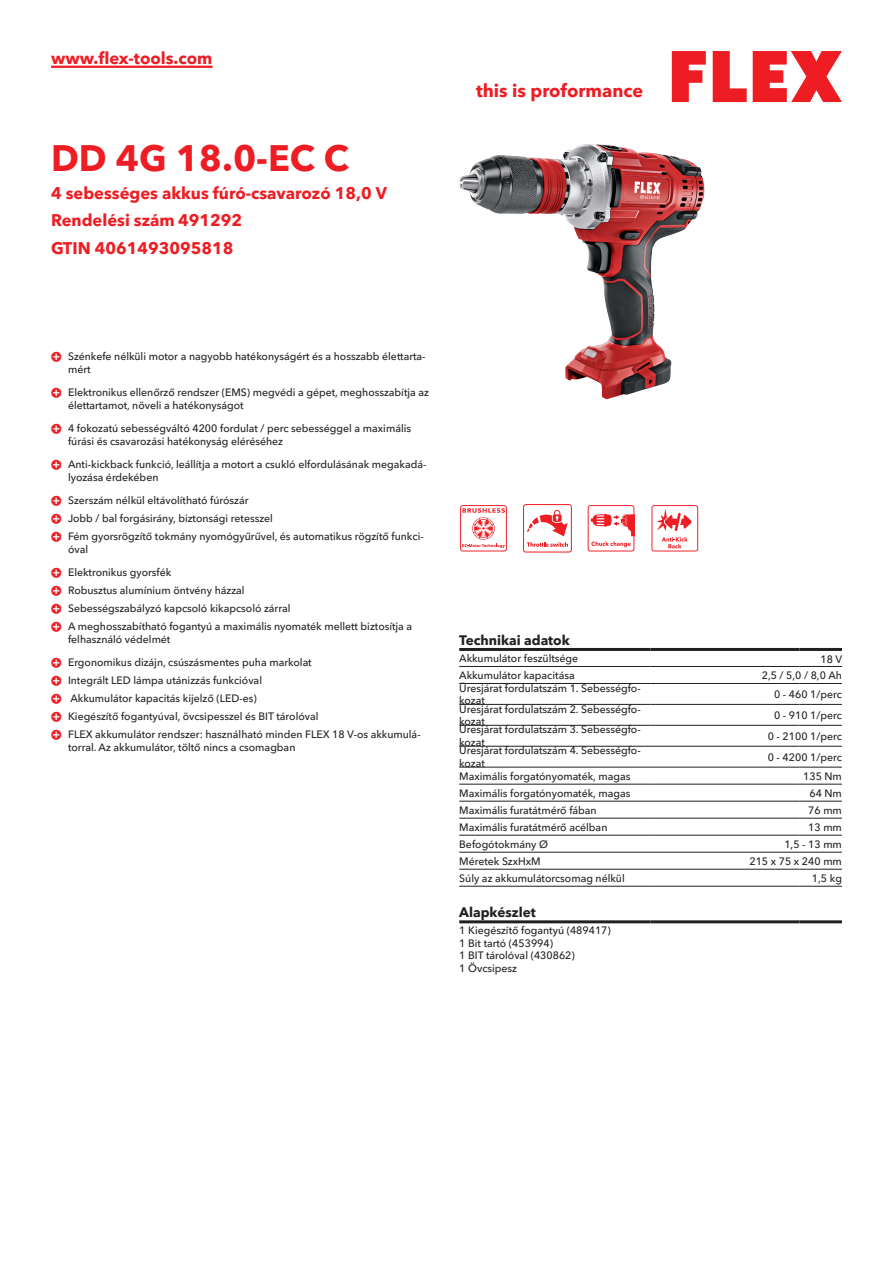
<style>
.page{position:relative;width:893px;height:1263px;background:#fff}
.page>*{position:absolute;margin:0;border:0;box-sizing:border-box;transform-origin:0 0}
.CB_AF_Product-name{font:700 36px "Avenir Next W1 G";color:#ee1d23}
.t1{font:700 18px "Avenir Next W1 G";color:#ee1d23}
.CB_AF_Product-short{font:700 16.5px "Avenir Next W1 G";color:#ee1d23}
.CB_AF_Order-number{font:700 16.5px "Avenir Next W1 G";color:#ee1d23}
.CB_AF_Table-headline{font:700 13.5px "Avenir Next W1 G";color:#231f20}
.CB_AF_Table-specific{font:500 10.5px/12.6px "Avenir Next W1 G";color:#231f20}
</style>
<div class="page">
<svg style="left:672px;top:51px;width:34px;height:51px"></svg>
<svg style="left:713px;top:51px;width:34px;height:51px"></svg>
<svg style="left:753px;top:51px;width:89px;height:51px"></svg>
<hr style="left:51px;top:66px;width:162px;height:2px;background:#ee1d23">
<img style="left:459px;top:144px;width:213px;height:255px">
<hr style="left:459px;top:666px;width:192px;height:1px;background:#231f20">
<hr style="left:651px;top:666px;width:148px;height:1px;background:#231f20">
<hr style="left:799px;top:666px;width:43px;height:1px;background:#231f20">
<hr style="left:459px;top:683px;width:192px;height:1px;background:#231f20">
<hr style="left:651px;top:683px;width:148px;height:1px;background:#231f20">
<hr style="left:799px;top:683px;width:43px;height:1px;background:#231f20">
<hr style="left:459px;top:704px;width:192px;height:1px;background:#231f20">
<hr style="left:651px;top:704px;width:148px;height:1px;background:#231f20">
<hr style="left:799px;top:704px;width:43px;height:1px;background:#231f20">
<hr style="left:459px;top:725px;width:192px;height:1px;background:#231f20">
<hr style="left:651px;top:725px;width:148px;height:1px;background:#231f20">
<hr style="left:799px;top:725px;width:43px;height:1px;background:#231f20">
<hr style="left:459px;top:746px;width:192px;height:1px;background:#231f20">
<hr style="left:651px;top:746px;width:148px;height:1px;background:#231f20">
<hr style="left:799px;top:746px;width:43px;height:1px;background:#231f20">
<hr style="left:459px;top:767px;width:192px;height:1px;background:#231f20">
<hr style="left:651px;top:767px;width:148px;height:1px;background:#231f20">
<hr style="left:799px;top:767px;width:43px;height:1px;background:#231f20">
<hr style="left:459px;top:784px;width:192px;height:1px;background:#231f20">
<hr style="left:651px;top:784px;width:148px;height:1px;background:#231f20">
<hr style="left:799px;top:784px;width:43px;height:1px;background:#231f20">
<hr style="left:459px;top:801px;width:192px;height:1px;background:#231f20">
<hr style="left:651px;top:801px;width:148px;height:1px;background:#231f20">
<hr style="left:799px;top:801px;width:43px;height:1px;background:#231f20">
<hr style="left:459px;top:818px;width:192px;height:1px;background:#231f20">
<hr style="left:651px;top:818px;width:148px;height:1px;background:#231f20">
<hr style="left:799px;top:818px;width:43px;height:1px;background:#231f20">
<hr style="left:459px;top:835px;width:192px;height:1px;background:#231f20">
<hr style="left:651px;top:835px;width:148px;height:1px;background:#231f20">
<hr style="left:799px;top:835px;width:43px;height:1px;background:#231f20">
<hr style="left:459px;top:852px;width:192px;height:1px;background:#231f20">
<hr style="left:651px;top:852px;width:148px;height:1px;background:#231f20">
<hr style="left:799px;top:852px;width:43px;height:1px;background:#231f20">
<hr style="left:459px;top:869px;width:192px;height:1px;background:#231f20">
<hr style="left:651px;top:869px;width:148px;height:1px;background:#231f20">
<hr style="left:799px;top:869px;width:43px;height:1px;background:#231f20">
<hr style="left:459px;top:886px;width:192px;height:1px;background:#231f20">
<hr style="left:651px;top:886px;width:148px;height:1px;background:#231f20">
<hr style="left:799px;top:886px;width:43px;height:1px;background:#231f20">
<hr style="left:459px;top:648px;width:192px;height:3px;background:#231f20">
<hr style="left:651px;top:648px;width:148px;height:3px;background:#231f20">
<hr style="left:799px;top:648px;width:43px;height:3px;background:#231f20">
<hr style="left:459px;top:920px;width:192px;height:3px;background:#231f20">
<hr style="left:651px;top:920px;width:148px;height:3px;background:#231f20">
<hr style="left:799px;top:920px;width:43px;height:3px;background:#231f20">
<svg style="left:460px;top:505px;width:47px;height:46px"></svg>
<svg style="left:523px;top:504px;width:49px;height:48px"></svg>
<svg style="left:588px;top:505px;width:46px;height:46px"></svg>
<svg style="left:651px;top:505px;width:47px;height:46px"></svg>
<h3 class="CB_AF_Product-short" style="left:51px;top:45px;width:163px">www.flex-tools.com</h3>
<p class="CB_AF_Product-name" style="left:51px;top:130px;width:299px">DD 4G 18.0-EC C</p>
<p class="CB_AF_Product-short" style="left:51px;top:180px;width:337px">4 sebességes akkus fúró-csavarozó 18,0 V</p>
<p class="CB_AF_Order-number" style="left:51px;top:207px;width:193px">Rendelési szám 491292</p>
<p class="CB_AF_Order-number" style="left:51px;top:235px;width:184px">GTIN 4061493095818</p>
<h2 class="t1" style="left:476px;top:77px;width:169px">this is proformance</h2>
<p class="CB_AF_Table-specific" style="left:68px;top:349px;width:359px">Szénkefe nélküli motor a nagyobb hatékonyságért és a hosszabb élettarta&shy;mért</p>
<p class="CB_AF_Table-specific" style="left:68px;top:385px;width:362px">Elektronikus ellenőrző rendszer (EMS) megvédi a gépet, meghosszabítja az élettartamot, növeli a hatékonyságot</p>
<p class="CB_AF_Table-specific" style="left:68px;top:421px;width:345px">4 fokozatú sebességváltó 4200 fordulat / perc sebességgel a maximális fúrási és csavarozási hatékonyság eléréséhez</p>
<p class="CB_AF_Table-specific" style="left:68px;top:457px;width:360px">Anti-kickback funkció, leállítja a motort a csukló elfordulásának megakadá&shy;lyozása érdekében</p>
<p class="CB_AF_Table-specific" style="left:68px;top:493px;width:182px">Szerszám nélkül eltávolítható fúrószár</p>
<p class="CB_AF_Table-specific" style="left:68px;top:511px;width:206px">Jobb / bal forgásirány, biztonsági retesszel</p>
<p class="CB_AF_Table-specific" style="left:68px;top:529px;width:357px">Fém gyorsrögzítő tokmány nyomógyűrűvel, és automatikus rögzítő funkci&shy;óval</p>
<p class="CB_AF_Table-specific" style="left:68px;top:565px;width:105px">Elektronikus gyorsfék</p>
<p class="CB_AF_Table-specific" style="left:68px;top:583px;width:178px">Robusztus alumínium öntvény házzal</p>
<p class="CB_AF_Table-specific" style="left:68px;top:601px;width:224px">Sebességszabályzó kapcsoló kikapcsoló zárral</p>
<p class="CB_AF_Table-specific" style="left:68px;top:619px;width:346px">A meghosszabítható fogantyú a maximális nyomaték mellett biztosítja a felhasználó védelmét</p>
<p class="CB_AF_Table-specific" style="left:68px;top:655px;width:245px">Ergonomikus dizájn, csúszásmentes puha markolat</p>
<p class="CB_AF_Table-specific" style="left:68px;top:673px;width:196px">Integrált LED lámpa utánizzás funkcióval</p>
<p class="CB_AF_Table-specific" style="left:70px;top:691px;width:188px">Akkumulátor kapacitás kijelző (LED-es)</p>
<p class="CB_AF_Table-specific" style="left:68px;top:709px;width:252px">Kiegészítő fogantyúval, övcsipesszel és BIT tárolóval</p>
<p class="CB_AF_Table-specific" style="left:68px;top:727px;width:354px">FLEX akkumulátor rendszer: használható minden FLEX 18 V-os akkumulá&shy;torral. Az akkumulátor, töltő nincs a csomagban</p>
<p class="CB_AF_Table-headline" style="left:459px;top:630px;width:112px">Technikai adatok</p>
<p class="CB_AF_Table-specific" style="left:459px;top:651px;width:120px">Akkumulátor feszültsége</p>
<p class="CB_AF_Table-specific" style="left:820px;top:652px;width:23px">18 V</p>
<p class="CB_AF_Table-specific" style="left:459px;top:668px;width:117px">Akkumulátor kapacitása</p>
<p class="CB_AF_Table-specific" style="left:762px;top:668px;width:82px">2,5 / 5,0 / 8,0 Ah</p>
<p class="CB_AF_Table-specific" style="left:459px;top:681px;width:183px">Üresjárat fordulatszám 1. Sebességfo&shy;kozat</p>
<p class="CB_AF_Table-specific" style="left:774px;top:687px;width:69px">0 - 460 1/perc</p>
<p class="CB_AF_Table-specific" style="left:459px;top:702px;width:183px">Üresjárat fordulatszám 2. Sebességfo&shy;kozat</p>
<p class="CB_AF_Table-specific" style="left:774px;top:708px;width:69px">0 - 910 1/perc</p>
<p class="CB_AF_Table-specific" style="left:459px;top:722px;width:183px">Üresjárat fordulatszám 3. Sebességfo&shy;kozat</p>
<p class="CB_AF_Table-specific" style="left:768px;top:729px;width:76px">0 - 2100 1/perc</p>
<p class="CB_AF_Table-specific" style="left:459px;top:743px;width:183px">Üresjárat fordulatszám 4. Sebességfo&shy;kozat</p>
<p class="CB_AF_Table-specific" style="left:768px;top:750px;width:76px">0 - 4200 1/perc</p>
<p class="CB_AF_Table-specific" style="left:459px;top:769px;width:173px">Maximális forgatónyomaték, magas</p>
<p class="CB_AF_Table-specific" style="left:803px;top:769px;width:40px">135 Nm</p>
<p class="CB_AF_Table-specific" style="left:459px;top:786px;width:173px">Maximális forgatónyomaték, magas</p>
<p class="CB_AF_Table-specific" style="left:809px;top:786px;width:34px">64 Nm</p>
<p class="CB_AF_Table-specific" style="left:459px;top:803px;width:139px">Maximális furatátmérő fában</p>
<p class="CB_AF_Table-specific" style="left:808px;top:803px;width:35px">76 mm</p>
<p class="CB_AF_Table-specific" style="left:459px;top:820px;width:150px">Maximális furatátmérő acélban</p>
<p class="CB_AF_Table-specific" style="left:808px;top:820px;width:35px">13 mm</p>
<p class="CB_AF_Table-specific" style="left:459px;top:837px;width:90px">Befogótokmány Ø</p>
<p class="CB_AF_Table-specific" style="left:784px;top:837px;width:59px">1,5 - 13 mm</p>
<p class="CB_AF_Table-specific" style="left:459px;top:854px;width:83px">Méretek SzxHxM</p>
<p class="CB_AF_Table-specific" style="left:749px;top:854px;width:94px">215 x 75 x 240 mm</p>
<p class="CB_AF_Table-specific" style="left:459px;top:871px;width:167px">Súly az akkumulátorcsomag nélkül</p>
<p class="CB_AF_Table-specific" style="left:812px;top:871px;width:32px">1,5 kg</p>
<p class="CB_AF_Table-headline" style="left:459px;top:902px;width:78px">Alapkészlet</p>
<p class="CB_AF_Table-specific" style="left:459px;top:923px;width:153px">1 Kiegészítő fogantyú (489417)<br>1 Bit tartó (453994)<br>1 BIT tárolóval (430862)<br>1 Övcsipesz</p>
</div>
